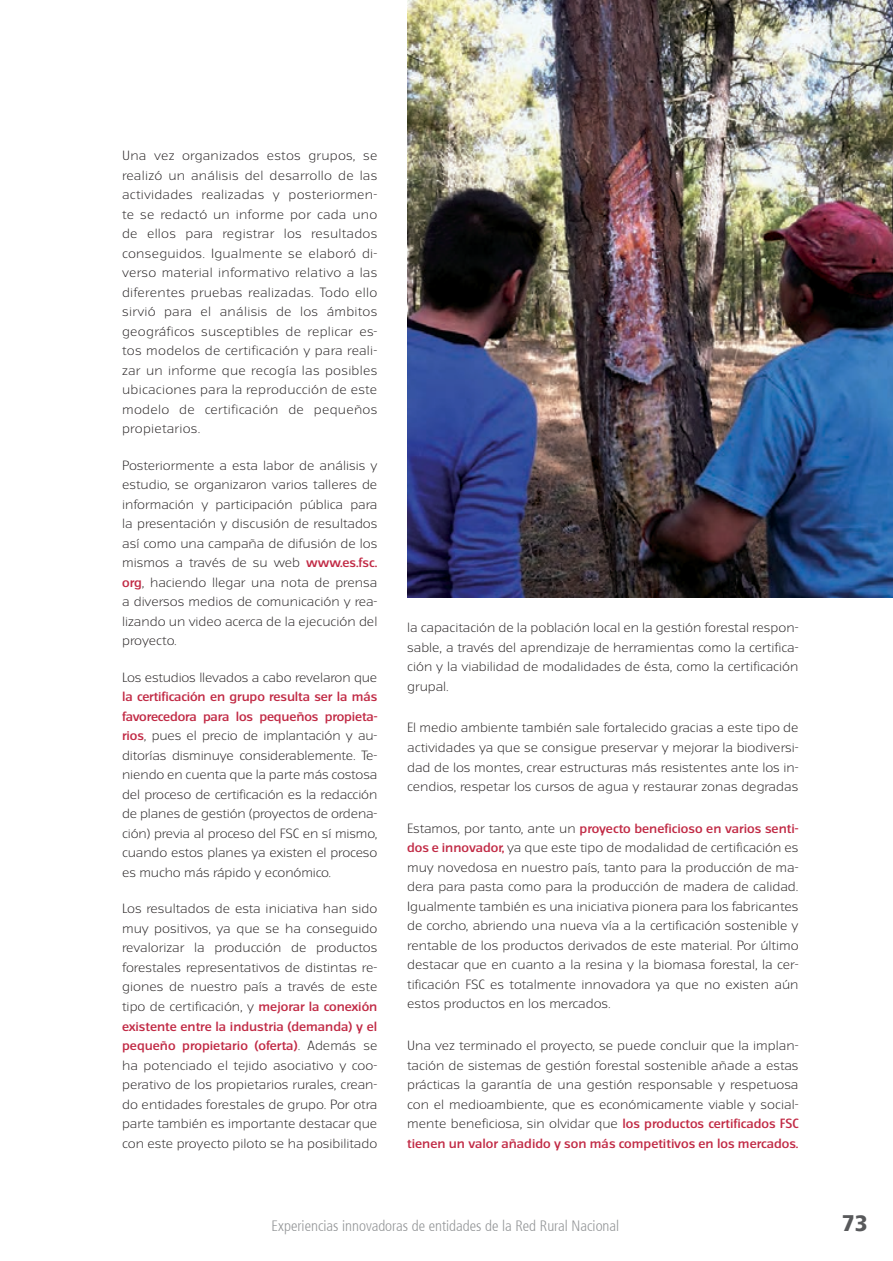
<style>
.page{position:relative;width:893px;height:1261px;background:#fff}
.page>*{position:absolute;margin:0;border:0;box-sizing:border-box;transform-origin:0 0}
.t1{font:900 condensed 22.5px "Frutiger 77";color:#58595b;scale:1.1 1}
.t2{font:300 condensed 15px "Frutiger 47";color:#949698}
.t3{font:300 12px/19.5px "Turmino";color:#231f20;text-align:justify;scale:1.1 1}
.s1{font-weight:500;color:#c12a45}
</style>
<div class="page">
<img style="left:407px;top:0;width:485px;height:597px">
<p class="t3" style="left:122px;top:146px;width:233px">Una vez organizados estos grupos, se realizó un análisis del desarrollo de las actividades realizadas y posteriormen&shy;te se redactó un informe por cada uno de ellos para registrar los resultados conseguidos. Igualmente se elaboró di&shy;verso material informativo relativo a las diferentes pruebas realizadas. Todo ello sirvió para el análisis de los ámbitos geográficos susceptibles de replicar es&shy;tos modelos de certificación y para reali&shy;zar un informe que recogía las posibles ubicaciones para la reproducción de este modelo de certificación de pequeños propietarios.</p>
<p class="t3" style="left:122px;top:456px;width:233px">Posteriormente a esta labor de análisis y estudio, se organizaron varios talleres de información y participación pública para la presentación y discusión de resultados así como una campaña de difusión de los mismos a través de su web <span class="s1">www.es.fsc. org</span>, haciendo llegar una nota de prensa a diversos medios de comunicación y rea&shy;lizando un video acerca de la ejecución del proyecto.</p>
<p class="t3" style="left:122px;top:668px;width:233px">Los estudios llevados a cabo revelaron que</p>
<p class="t3" style="left:122px;top:687px;width:233px"><span class="s1">la certificación en grupo resulta ser la más favorecedora para los pequeños propieta&shy;rios</span>, pues el precio de implantación y au&shy;ditorías disminuye considerablemente. Te&shy;niendo en cuenta que la parte más costosa del proceso de certificación es la redacción de planes de gestión (proyectos de ordena&shy;ción) previa al proceso del FSC en sí mismo, cuando estos planes ya existen el proceso es mucho más rápido y económico.</p>
<p class="t3" style="left:122px;top:899px;width:233px">Los resultados de esta iniciativa han sido muy positivos, ya que se ha conseguido revalorizar la producción de productos forestales representativos de distintas re&shy;giones de nuestro país a través de este tipo de certificación, y <span class="s1">mejorar la conexión existente entre la industria (demanda) y el pequeño propietario (oferta)</span>. Además se ha potenciado el tejido asociativo y coo&shy;perativo de los propietarios rurales, crean&shy;do entidades forestales de grupo. Por otra parte también es importante destacar que con este proyecto piloto se ha posibilitado</p>
<p class="t3" style="left:407px;top:618px;width:357px">la capacitación de la población local en la gestión forestal respon&shy;sable, a través del aprendizaje de herramientas como la certifica&shy;ción y la viabilidad de modalidades de ésta, como la certificación grupal.</p>
<p class="t3" style="left:407px;top:718px;width:357px">El medio ambiente también sale fortalecido gracias a este tipo de actividades ya que se consigue preservar y mejorar la biodiversi&shy;dad de los montes, crear estructuras más resistentes ante los in&shy;cendios, respetar los cursos de agua y restaurar zonas degradas</p>
<p class="t3" style="left:407px;top:818px;width:357px">Estamos, por tanto, ante un <span class="s1">proyecto beneficioso en varios senti&shy;dos e innovador,</span> ya que este tipo de modalidad de certificación es muy novedosa en nuestro país, tanto para la producción de ma&shy;dera para pasta como para la producción de madera de calidad.<br>Igualmente también es una iniciativa pionera para los fabricantes de corcho, abriendo una nueva vía a la certificación sostenible y rentable de los productos derivados de este material. Por último destacar que en cuanto a la resina y la biomasa forestal, la cer&shy;tificación FSC es totalmente innovadora ya que no existen aún estos productos en los mercados.</p>
<p class="t3" style="left:407px;top:1036px;width:357px">Una vez terminado el proyecto, se puede concluir que la implan&shy;tación de sistemas de gestión forestal sostenible añade a estas prácticas la garantía de una gestión responsable y respetuosa con el medioambiente, que es económicamente viable y social&shy;mente beneficiosa, sin olvidar que <span class="s1">los productos certificados FSC tienen un valor añadido y son más competitivos en los mercados.</span></p>
<p class="t2" style="left:271px;top:1217px;width:349px">Experiencias innovadoras de entidades de la Red Rural Nacional</p>
<h1 class="t1" style="left:841px;top:1209px;width:25px">73</h1>
</div>
